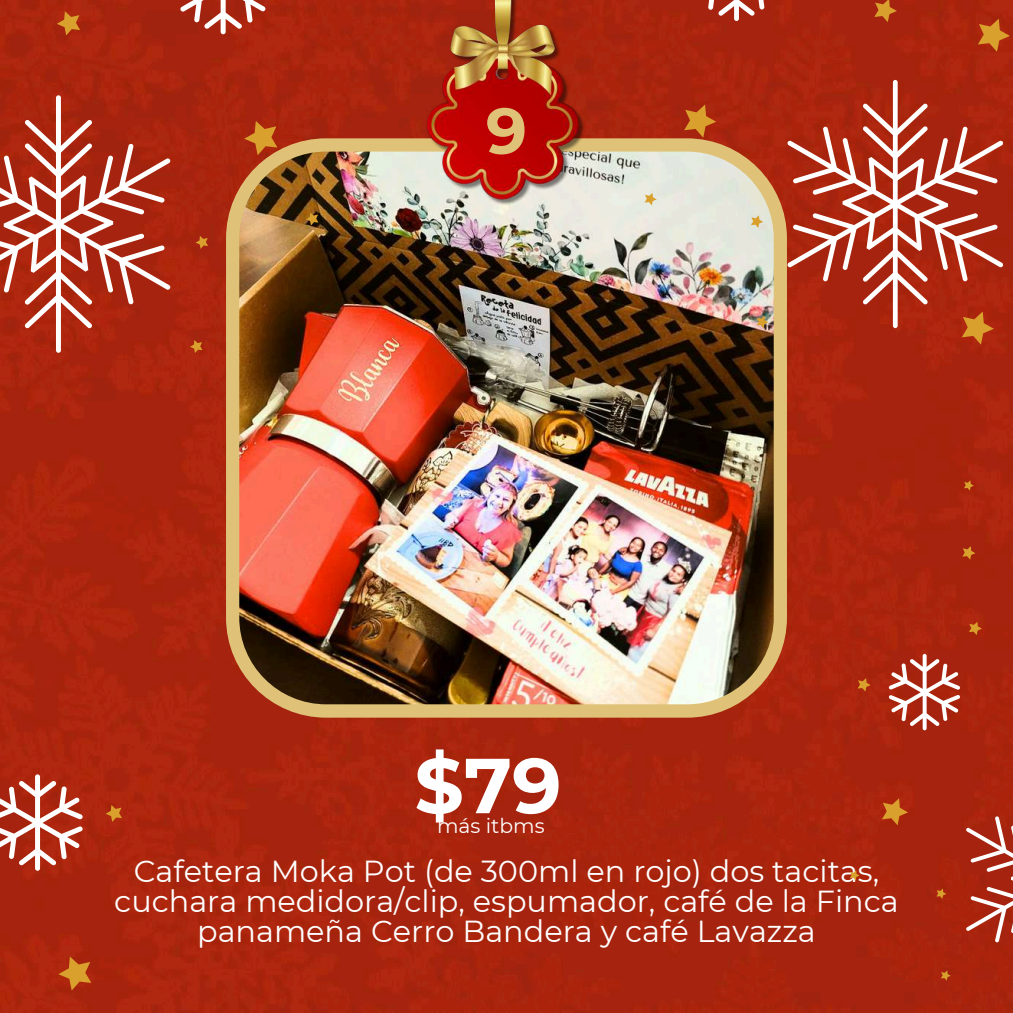
<style>
.page{position:relative;width:1013px;height:1013px;background:#fff}
.page>*{position:absolute;margin:0;border:0;box-sizing:border-box;transform-origin:0 0}
.t1{font:700 77.75px "Montserrat";color:#fff}
.t2{font:700 64.5px "Montserrat";color:#dfc278}
.t3{font:30.38px/30px "Montserrat";color:#fff;text-align:center}
.t4{font:20.25px "Montserrat";color:#fff}
</style>
<div class="page">
<div style="left:0;top:0;width:1012px;height:1012px;background:#a8230f"></div>
<img style="left:226px;top:138px;width:561px;height:579px">
<img style="left:427px;top:0;width:159px;height:209px">
<svg style="left:0;top:774px;width:83px;height:96px"></svg>
<svg style="left:106px;top:805px;width:16px;height:17px"></svg>
<svg style="left:58px;top:956px;width:33px;height:34px"></svg>
<svg style="left:888px;top:654px;width:72px;height:76px"></svg>
<svg style="left:965px;top:816px;width:47px;height:126px;background:#b74c3b"></svg>
<svg style="left:857px;top:678px;width:13px;height:13px"></svg>
<svg style="left:962px;top:546px;width:13px;height:13px"></svg>
<svg style="left:968px;top:621px;width:13px;height:14px"></svg>
<svg style="left:940px;top:970px;width:10px;height:10px"></svg>
<svg style="left:936px;top:888px;width:10px;height:10px"></svg>
<svg style="left:849px;top:870px;width:10px;height:10px"></svg>
<svg style="left:963px;top:480px;width:10px;height:10px"></svg>
<svg style="left:882px;top:798px;width:26px;height:27px"></svg>
<svg style="left:0;top:0;width:68px;height:3px"></svg>
<svg style="left:178px;top:0;width:91px;height:34px"></svg>
<div style="left:56px;top:95px;width:5px;height:258px;background:#fff;border-radius:2px"></div>
<svg style="left:0;top:120px;width:171px;height:208px"></svg>
<svg style="left:57px;top:11px;width:23px;height:24px"></svg>
<svg style="left:190px;top:340px;width:12px;height:13px"></svg>
<svg style="left:195px;top:236px;width:13px;height:13px"></svg>
<svg style="left:306px;top:212px;width:12px;height:13px"></svg>
<svg style="left:244px;top:121px;width:33px;height:34px"></svg>
<svg style="left:692px;top:0;width:88px;height:21px"></svg>
<div style="left:892px;top:80px;width:5px;height:248px;background:#fff;border-radius:2px"></div>
<svg style="left:787px;top:103px;width:216px;height:201px"></svg>
<svg style="left:874px;top:0;width:22px;height:22px"></svg>
<svg style="left:961px;top:311px;width:32px;height:33px"></svg>
<svg style="left:977px;top:19px;width:32px;height:33px"></svg>
<svg style="left:756px;top:316px;width:12px;height:12px"></svg>
<svg style="left:751px;top:215px;width:12px;height:13px"></svg>
<svg style="left:644px;top:193px;width:12px;height:12px"></svg>
<svg style="left:684px;top:104px;width:32px;height:34px"></svg>
<h2 class="t2" style="left:486px;top:91px;width:43px">9</h2>
<h1 class="t1" style="left:414px;top:738px;width:149px">$79</h1>
<p class="t4" style="left:437px;top:813px;width:109px">más itbms</p>
<p class="t3" style="left:114px;top:856px;width:786px">Cafetera Moka Pot (de 300ml en rojo) dos tacitas, cuchara medidora/clip, espumador, café de la Finca panameña Cerro Bandera y café Lavazza</p>
</div>
